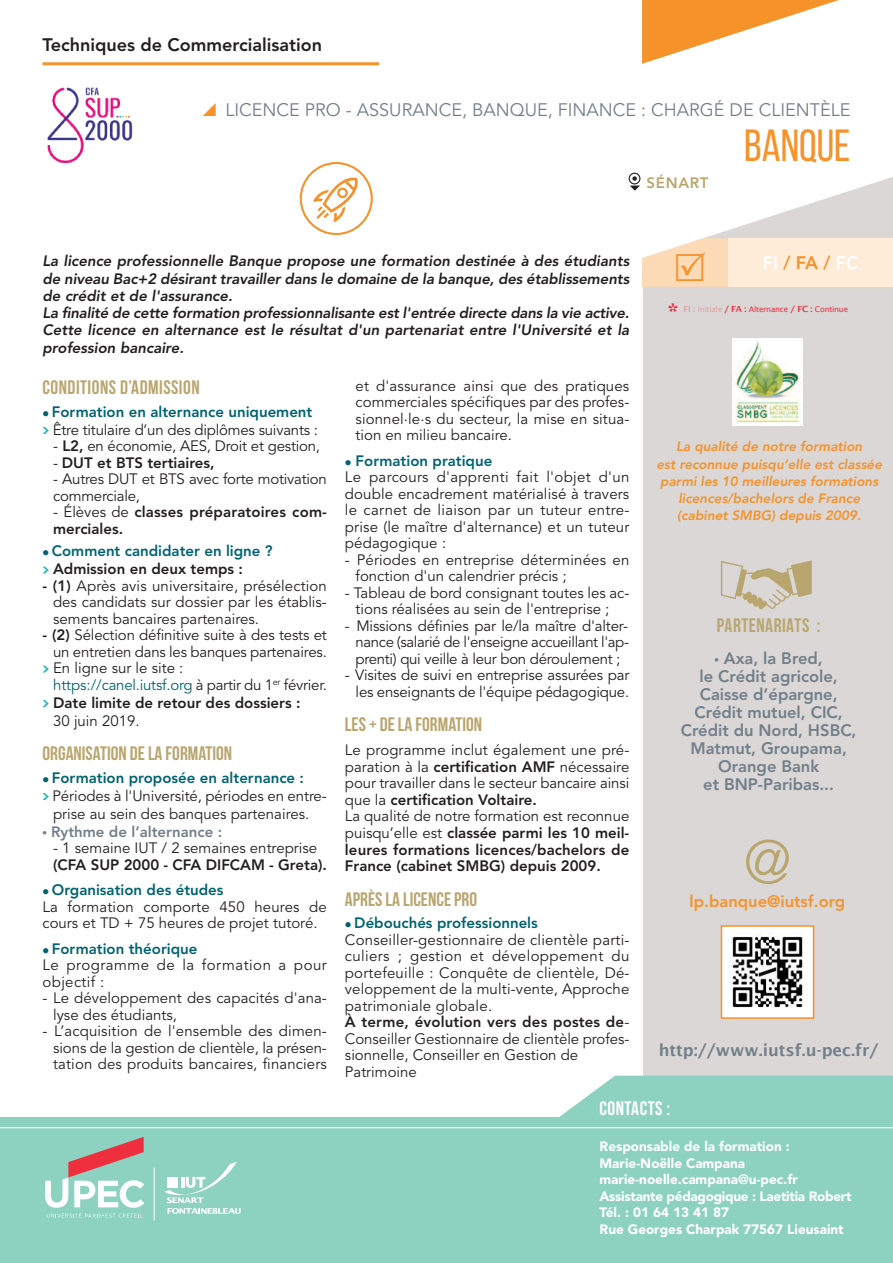
<style>
.page{position:relative;width:893px;height:1263px;background:#fff}
.page>*{position:absolute;margin:0;border:0;box-sizing:border-box;transform-origin:0 0}
.t1{font:300 60px "Avenir LT Std";color:#b9a66f}
.t2{font:45px "Bebas Neue";color:#f6922a}
.t3{font:600 24px "Lucida Sans";color:#ee2f3e}
.t4{font:700 19.5px "Bebas Neue";color:#b9a66f}
.t5{font:700 19.5px "Bebas Neue";letter-spacing:.025em;color:#b9a66f}
.t6{font:700 19.5px "Bebas Neue";letter-spacing:.025em;color:#fff}
.t7{font:18px "Avenir LT Std";color:#727f8a}
.t8{font:800 18px "Avenir LT Std";color:#231f20}
.t9{font:800 18px "Avenir LT Std";color:#fff}
.t10{font:800 16.5px/18px "Avenir LT Std";color:#727f8a;text-align:center}
.t11{font:600 16.5px "Lucida Sans";color:#727f8a}
.t12{font:800 16.5px "Avenir LT Std";color:#f6922a}
.t13{font:15px/16.5px "Avenir LT Std";color:#231f20}
.t14{font:italic 800 15px/17.2px "Avenir LT Std";color:#231f20}
.t15{font:800 15px/16.5px "Avenir LT Std";color:#231f20}
.t16{font:15px/16.5px "Avenir LT Std";letter-spacing:.035em;color:#231f20}
.t17{font:800 15px/18px "Avenir LT Std";color:#006372}
.t18{font:800 15px "Avenir LT Std";color:#727f8a}
.t19{font:800 15px "Avenir LT Std";letter-spacing:.05em;color:#b9a66f}
.t20{font:900 13.5px/16.5px "Avenir LT Std";color:#fff}
.t21{font:italic 800 13.5px/17.2px "Avenir LT Std";color:#f6922a;text-align:center}
.t22{font:7.95px "Lucida Sans";letter-spacing:-.025em;color:#ee2f3e}
.s1{color:#006372}
.s2{font-weight:800;color:#006372}
.s3{font-weight:800}
.s4{font-weight:400}
.s5{color:#231f20}
.s6{color:#f6922a}
.s7{font-weight:600;font-size:8.55px;color:rgb(238 47 62/.3)}
.s8{color:rgb(238 47 62/.3)}
.s9{font-weight:600;font-size:8.55px}
</style>
<div class="page">
<svg style="left:43px;top:427px;width:6px;height:7px"></svg>
<svg style="left:43px;top:666px;width:6px;height:6px"></svg>
<svg style="left:43px;top:700px;width:6px;height:7px"></svg>
<svg style="left:43px;top:567px;width:6px;height:6px"></svg>
<svg style="left:43px;top:793px;width:6px;height:7px"></svg>
<svg style="left:642px;top:0;width:197px;height:64px"></svg>
<div style="left:643px;top:177px;width:250px;height:898px;background:#dad7d6"></div>
<svg style="left:629px;top:173px;width:11px;height:18px"></svg>
<hr style="left:43px;top:62px;width:336px;height:3px;background:#f6922a">
<div style="left:728px;top:238px;width:165px;height:49px;background:#feecd8"></div>
<svg style="left:0;top:1075px;width:893px;height:188px;fill:#8dd1c0"></svg>
<hr style="left:0;top:1127px;width:893px;height:1px;background:#fff">
<svg style="left:721px;top:560px;width:91px;height:49px;background:#cdc4b0"></svg>
<svg style="left:313px;top:178px;width:45px;height:44px"></svg>
<div style="left:300px;top:162px;width:73px;height:73px;border:2px solid #f6922a;border-radius:50%"></div>
<svg style="left:45px;top:1137px;width:99px;height:80px;background:#afc1b8"></svg>
<hr style="left:154px;top:1167px;width:1px;height:53px;background:#fff">
<svg style="left:164px;top:1161px;width:77px;height:53px;background:#a3d9cc"></svg>
<img style="left:733px;top:339px;width:69px;height:86px">
<img style="left:724px;top:928px;width:87px;height:88px">
<div style="left:721px;top:925px;width:93px;height:94px;border:2px solid #f6922a"></div>
<img style="left:47px;top:87px;width:86px;height:77px">
<svg style="left:642px;top:238px;width:86px;height:49px;background:#fcdfc1"></svg>
<p class="t8" style="left:43px;top:37px;width:281px">Techniques de Commercialisation</p>
<p class="t7" style="left:225px;top:102px;width:626px">LICENCE PRO - ASSURANCE, BANQUE, FINANCE : CHARGÉ DE CLIENTÈLE</p>
<h2 class="t2" style="left:744px;top:119px;width:108px">BANQUE</h2>
<p class="t19" style="left:646px;top:176px;width:64px">SÉNART</p>
<p class="t14" style="left:43px;top:254px;width:588px">La licence professionnelle Banque propose une formation destinée à des étudiants de niveau Bac+2 désirant travailler dans le domaine de la banque, des établissements de crédit et de l'assurance.<br>La finalité de cette formation professionnalisante est l'entrée directe dans la vie active.<br>Cette licence en alternance est le résultat d'un partenariat entre l'Université et la profession bancaire.</p>
<h3 class="t5" style="left:43px;top:376px;width:159px">CONDITIONS D’ADMISSION</h3>
<p class="t13" style="left:53px;top:404px;width:267px;line-height:18px;text-indent:-10px"><span class="s1">●</span> <span class="s2">Formation en alternance uniquement<br></span>Être titulaire d’un des diplômes suivants :</p>
<p class="t13" style="left:53px;top:439px;width:268px">- <span class="s3">L2,</span> en économie, AES, Droit et gestion,</p>
<p class="t15" style="left:53px;top:455px;width:163px"><span class="s4">-</span> DUT et BTS tertiaires,</p>
<p class="t13" style="left:53px;top:472px;width:275px">- Autres DUT et BTS avec forte motivation commerciale,</p>
<p class="t15" style="left:53px;top:505px;width:275px"><span class="s4">- Élèves de</span> classes préparatoires com&shy;merciales.</p>
<p class="t17" style="left:53px;top:543px;width:221px;text-indent:-11px">● Comment candidater en ligne ?<br><span class="s5">Admission en deux temps :</span></p>
<p class="t13" style="left:53px;top:578px;width:275px;text-align:justify;text-indent:-11px"><span class="s3">- (1)</span> Après avis universitaire, présélection des candidats sur dossier par les établis&shy;sements bancaires partenaires.</p>
<p class="t13" style="left:53px;top:628px;width:275px;text-indent:-11px"><span class="s3">- (2)</span> Sélection définitive suite à des tests et un entretien dans les banques partenaires.<br>En ligne sur le site :<br><span class="s1">https://canel.iutsf.org</span> à partir du 1<sup>er</sup> février.</p>
<p class="t15" style="left:53px;top:695px;width:249px">Date limite de retour des dossiers :</p>
<p class="t13" style="left:53px;top:713px;width:88px">30 juin 2019.</p>
<h3 class="t4" style="left:43px;top:742px;width:191px">ORGANISATION DELA FORMATION</h3>
<p class="t13" style="left:52px;top:770px;width:276px;line-height:18px;text-indent:-10px"><span class="s1">●</span> <span class="s2">Formation proposée en alternance :<br></span>Périodes à l'Université, périodes en entre&shy;prise au sein des banques partenaires.</p>
<p class="t18" style="left:43px;top:825px;width:181px">● Rythme de l’alternance :</p>
<p class="t13" style="left:53px;top:841px;width:265px">- 1 semaine IUT / 2 semaines entreprise</p>
<p class="t15" style="left:53px;top:857px;width:275px">(CFA SUP 2000 - CFA DIFCAM - Greta).</p>
<p class="t13" style="left:43px;top:883px;width:286px"><span class="s1">●</span> <span class="s2">Organisation des études<br></span>La formation comporte 450 heures de cours et TD + 75 heures de projet tutoré.</p>
<p class="t16" style="left:43px;top:941px;width:286px"><span class="s1">●</span> <span class="s2">Formation théorique<br></span>Le programme de la formation a pour objectif :</p>
<p class="t13" style="left:53px;top:991px;width:275px;text-indent:-11px">- Le développement des capacités d'ana&shy;lyse des étudiants,</p>
<p class="t13" style="left:53px;top:1024px;width:275px;text-align:justify;text-indent:-11px">- L’acquisition de l'ensemble des dimen&shy;sions de la gestion de clientèle, la présen&shy;tation des produits bancaires, financiers</p>
<p class="t13" style="left:356px;top:379px;width:275px;text-align:justify">et d'assurance ainsi que des pratiques commerciales spécifiques par des profes&shy;sionnel.le.s du secteur, la mise en situa&shy;tion en milieu bancaire.</p>
<p class="t13" style="left:345px;top:454px;width:286px"><span class="s1">●</span> <span class="s2">Formation pratique<br></span>Le parcours d'apprenti fait l'objet d'un double encadrement matérialisé à travers le carnet de liaison par un tuteur entre&shy;prise (le maître d'alternance) et un tuteur pédagogique :</p>
<p class="t13" style="left:356px;top:553px;width:275px;text-indent:-11px">- Périodes en entreprise déterminées en fonction d'un calendrier précis ;</p>
<p class="t13" style="left:356px;top:586px;width:275px;text-indent:-11px">- Tableau de bord consignant toutes les ac&shy;tions réalisées au sein de l'entreprise ;</p>
<p class="t13" style="left:356px;top:619px;width:275px;text-align:justify;text-indent:-11px">- Missions définies par le/la maître d'alter&shy;nance (salarié de l'enseigne accueillant l'ap&shy;prenti) qui veille à leur bon déroulement ;</p>
<p class="t13" style="left:345px;top:668px;width:286px;text-align:right">- Visites de suivi en entreprise assurées par les enseignants de l'équipe pédagogique.</p>
<h3 class="t4" style="left:345px;top:713px;width:139px">LES + DE LA FORMATION</h3>
<p class="t13" style="left:345px;top:743px;width:286px">Le programme inclut également une pré&shy;paration à la <span class="s3">certification AMF</span> nécessaire pour travailler dans le secteur bancaire ainsi que la <span class="s3">certification Voltaire.<br></span>La qualité de notre formation est reconnue puisqu’elle est <span class="s3">classée parmi les 10 meil&shy;leures formations licences/bachelors de France (cabinet SMBG) depuis 2009.</span></p>
<h3 class="t4" style="left:345px;top:887px;width:134px">APRÈSLA LICENCEPRO</h3>
<p class="t13" style="left:345px;top:916px;width:286px"><span class="s1">●</span> <span class="s2">Débouchés professionnels </span>Conseiller-gestionnaire de clientèle parti&shy;culiers ; gestion et développement du portefeuille : Conquête de clientèle, Dé&shy;veloppement de la multi-vente, Approche patrimoniale globale.<br><span class="s3">À terme, évolution vers des postes de</span>-Conseiller Gestionnaire de clientèle profes&shy;sionnelle, Conseiller en Gestion de Patrimoine</p>
<p class="t9" style="left:763px;top:255px;width:97px">FI<span class="s6">/FA/</span>FC</p>
<h3 class="t3" style="left:668px;top:298px;width:13px">*</h3>
<p class="t22" style="left:683px;top:304px;width:166px"><span class="s7">FI :</span> <span class="s8">Initiale</span> <span class="s9">/ FA :</span> Alternance <span class="s9">/ FC :</span> Continue</p>
<p class="t21" style="left:656px;top:439px;width:227px">La qualité de notre formation<br>est reconnue puisqu’elle est classée parmi les 10 meilleures formations licences/bachelors de France (cabinet SMBG) depuis 2009.</p>
<h3 class="t5" style="left:717px;top:614px;width:105px">PARTENARIATS :</h3>
<p class="t10" style="left:681px;top:650px;width:177px">● Axa, la Bred,<br>le Crédit agricole,<br>Caisse d’épargne,<br>Crédit mutuel, CIC,<br>Crédit du Nord, HSBC,<br>Matmut, Groupama,<br>Orange Bank<br>et BNP-Paribas...</p>
<h1 class="t1" style="left:743px;top:838px;width:50px">@</h1>
<p class="t12" style="left:690px;top:894px;width:157px">lp.banque@iutsf.org</p>
<p class="t11" style="left:659px;top:1040px;width:221px">http://www.iutsf.u-pec.fr/</p>
<h3 class="t6" style="left:600px;top:1097px;width:72px">CONTACTS :</h3>
<p class="t20" style="left:600px;top:1139px;width:253px">Responsable de la formation :<br>Marie-Noëlle Campana marie-noelle.campana@u-pec.fr<br>Assistante pédagogique : Laetitia Robert<br>Tél. : 01 64 13 41 87<br>Rue Georges Charpak 77567 Lieusaint</p>
</div>
